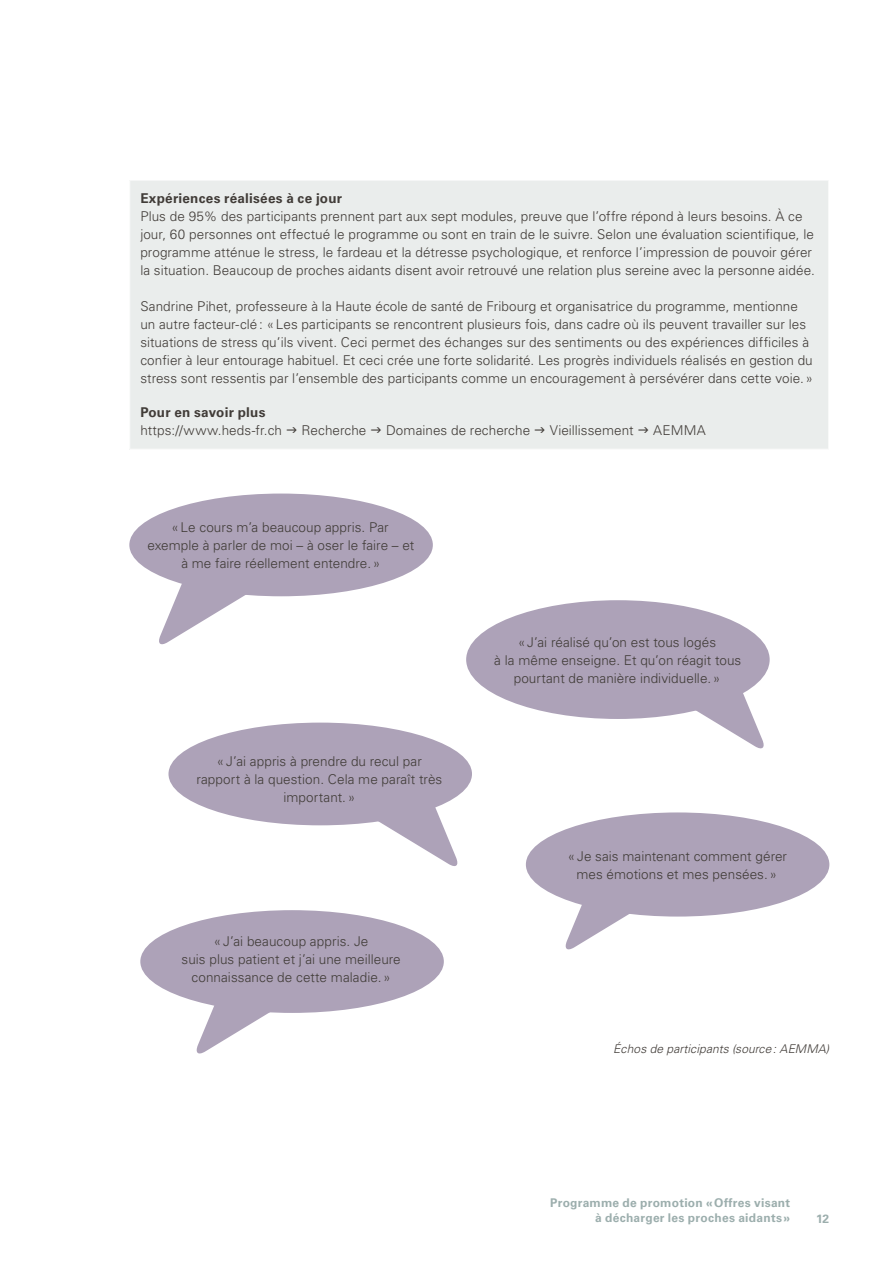
<style>
.page{position:relative;width:893px;height:1263px;background:#fff}
.page>*{position:absolute;margin:0;border:0;box-sizing:border-box;transform-origin:0 0}
.t1{font:300 13.5px/18px "Univers LT";letter-spacing:.005em;color:#413c38}
.t2{font:300 13.5px/18px "Univers";letter-spacing:.005em;color:#413c38;text-align:center}
.t3{font:700 13.5px "Univers LT";letter-spacing:.02em;color:#413c38}
.t4{font:700 12px/15px "Univers LT";letter-spacing:.02em;color:#9caead;text-align:right}
.t5{font:italic 300 12px "Univers LT";letter-spacing:.01em;color:#413c38}
</style>
<div class="page">
<svg style="left:639px;top:626px;width:126px;height:123px"></svg>
<div style="left:466px;top:600px;width:304px;height:119px;background:#ada2b8;border-radius:50%"></div>
<svg style="left:158px;top:575px;width:126px;height:70px"></svg>
<div style="left:129px;top:493px;width:304px;height:103px;background:#ada2b8;border-radius:50%"></div>
<svg style="left:332px;top:735px;width:127px;height:131px"></svg>
<div style="left:168px;top:723px;width:304px;height:102px;background:#ada2b8;border-radius:50%"></div>
<svg style="left:564px;top:899px;width:127px;height:51px"></svg>
<div style="left:526px;top:812px;width:303px;height:104px;background:#ada2b8;border-radius:50%"></div>
<svg style="left:195px;top:1001px;width:124px;height:53px"></svg>
<div style="left:140px;top:910px;width:304px;height:103px;background:#ada2b8;border-radius:50%"></div>
<div style="left:130px;top:180px;width:699px;height:269px;background:#eaedec"></div>
<hr style="left:129px;top:180px;width:700px;height:1px;background:#fff">
<hr style="left:828px;top:180px;width:1px;height:269px;background:#fff">
<p class="t3" style="left:140px;top:190px;width:203px">Expériences réalisées à ce jour</p>
<p class="t1" style="left:140px;top:207px;width:676px">Plus de 95% des participants prennent part aux sept modules, preuve que l’offre répond à leurs besoins. À ce jour, 60 personnes ont effectué le programme ou sont en train de le suivre. Selon une évaluation scientifique, le programme atténue le stress, le fardeau et la détresse psychologique, et renforce l’impression de pouvoir gérer la situation. Beaucoup de proches aidants disent avoir retrouvé une relation plus sereine avec la personne aidée.</p>
<p class="t1" style="left:140px;top:297px;width:674px">Sandrine Pihet, professeure à la Haute école de santé de Fribourg et organisatrice du programme, mentionne un autre facteur-clé: «Les participants se rencontrent plusieurs fois, dans cadre où ils peuvent travailler sur les situations de stress qu’ils vivent. Ceci permet des échanges sur des sentiments ou des expériences difficiles à confier à leur entourage habituel. Et ceci crée une forte solidarité. Les progrès individuels réalisés en gestion du stress sont ressentis par l’ensemble des participants comme un encouragement à persévérer dans cette voie.»</p>
<p class="t3" style="left:140px;top:404px;width:127px">Pour en savoir plus</p>
<p class="t1" style="left:140px;top:421px;width:143px">https://www.heds-fr.ch</p>
<p class="t1" style="left:302px;top:421px;width:66px">Recherche</p>
<p class="t1" style="left:386px;top:421px;width:146px">Domaines de recherche</p>
<p class="t1" style="left:550px;top:421px;width:85px">Vieillissement</p>
<p class="t1" style="left:653px;top:421px;width:54px">AEMMA</p>
<p class="t2" style="left:147px;top:518px;width:268px">«Le cours m’a beaucoup appris. Par exemple à parler de moi – à oser le faire – et à me faire réellement entendre.»</p>
<p class="t2" style="left:196px;top:752px;width:247px">«J’ai appris à prendre du recul par rapport à la question. Cela me paraît très important.»</p>
<p class="t2" style="left:182px;top:932px;width:221px">«J’ai beaucoup appris. Je<br>suis plus patient et j’ai une meilleure connaissance de cette maladie.»</p>
<p class="t2" style="left:494px;top:633px;width:248px">«J’ai réalisé qu’on est tous logés<br>à la même enseigne. Et qu’on réagit tous pourtant de manière individuelle.»</p>
<p class="t2" style="left:568px;top:847px;width:221px">«Je sais maintenant comment gérer mes émotions et mes pensées.»</p>
<p class="t5" style="left:613px;top:1042px;width:217px">Échos de participants (source: AEMMA)</p>
<p class="t4" style="left:550px;top:1195px;width:241px">Programme de promotion «Offres visant à décharger les proches aidants»</p>
<p class="t4" style="left:816px;top:1211px;width:15px">12</p>
</div>
